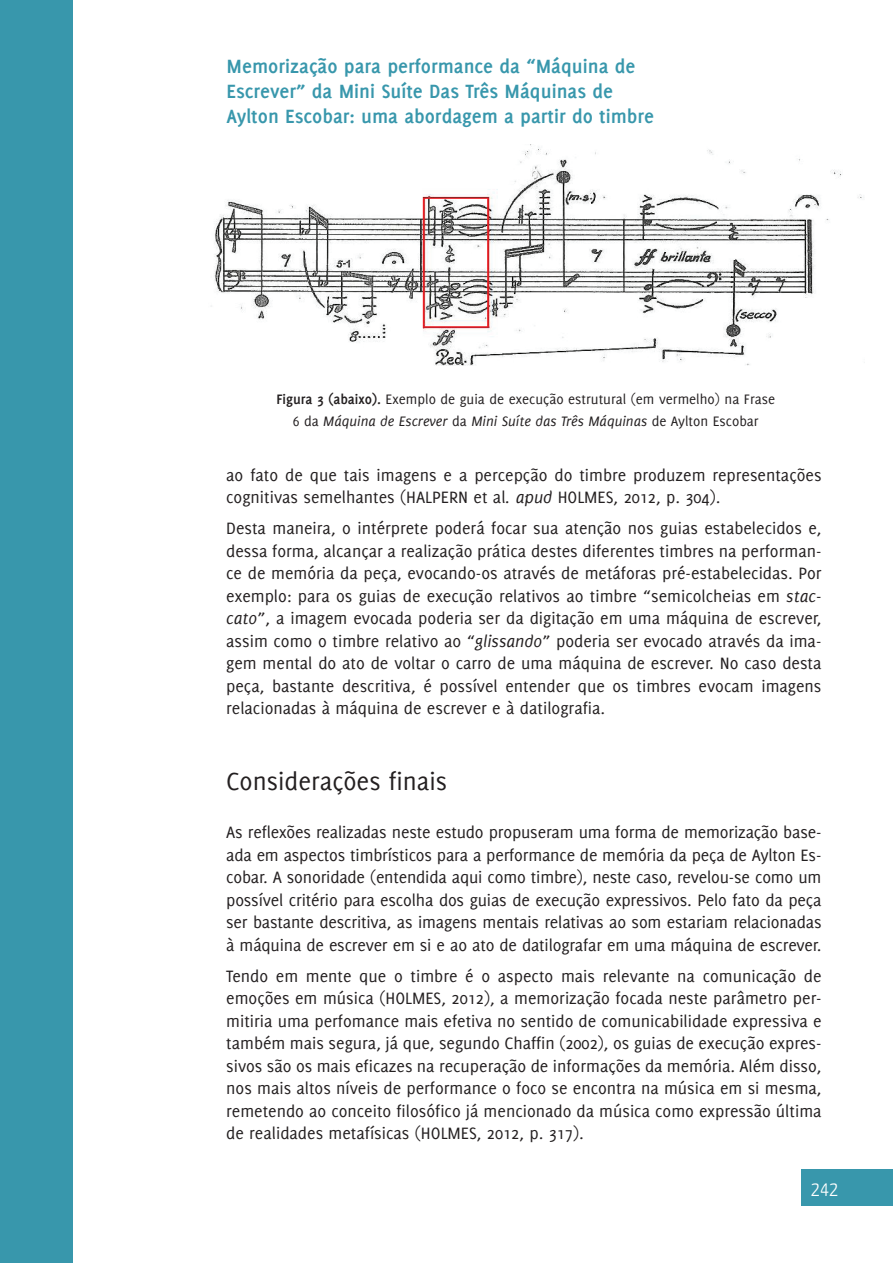
<style>
.page{position:relative;width:893px;height:1263px;background:#fff}
.page>*{position:absolute;margin:0;border:0;box-sizing:border-box;transform-origin:0 0}
.t1{font:27px "Delicious";color:#231f20}
.t2{font:700 21px/25.2px "Delicious";color:#3897ac}
.t3{font:300 21px "Yanone Kaffeesatz";color:#fff}
.t4{font:18px/22.5px "Delicious";color:#231f20;text-align:justify}
.t5{font:15px/22.5px "Delicious";color:#231f20;text-align:center}
.s1{font-weight:700}
.s2{font-style:italic}
</style>
<div class="page">
<div style="left:0;top:0;width:72px;height:1263px;background:#3897ac"></div>
<div style="left:802px;top:1170px;width:91px;height:36px;background:#3897ac"></div>
<img style="left:211px;top:144px;width:651px;height:222px">
<p class="t2" style="left:227px;top:53px;width:429px">Memorização para performance da “Máquina de<br>Escrever” da Mini Suíte Das Três Máquinas de<br>Aylton Escobar: uma abordagem a partir do timbre</p>
<p class="t5" style="left:276px;top:387px;width:500px"><span class="s1">Figura 3 (abaixo).</span> Exemplo de guia de execução estrutural (em vermelho) na Frase<br>6 da <span class="s2">Máquina de Escrever</span> da <span class="s2">Mini Suíte das Três Máquinas</span> de Aylton Escobar</p>
<p class="t4" style="left:226px;top:463px;width:597px">ao fato de que tais imagens e a percepção do timbre produzem representações cognitivas semelhantes (HALPERN et al<span class="s2">. apud</span> HOLMES, 2012, p. 304).</p>
<p class="t4" style="left:226px;top:517px;width:597px">Desta maneira, o intérprete poderá focar sua atenção nos guias estabelecidos e, dessa forma, alcançar a realização prática destes diferentes timbres na performan&shy;ce de memória da peça, evocando-os através de metáforas pré-estabelecidas. Por exemplo: para os guias de execução relativos ao timbre “semicolcheias em <span class="s2">stac&shy;cato</span>”, a imagem evocada poderia ser da digitação em uma máquina de escrever, assim como o timbre relativo ao “<span class="s2">glissando</span>” poderia ser evocado através da ima&shy;gem mental do ato de voltar o carro de uma máquina de escrever. No caso desta peça, bastante descritiva, é possível entender que os timbres evocam imagens relacionadas à máquina de escrever e à datilografia.</p>
<h1 class="t1" style="left:226px;top:766px;width:223px">Considerações finais</h1>
<p class="t4" style="left:226px;top:821px;width:597px">As reflexões realizadas neste estudo propuseram uma forma de memorização base&shy;ada em aspectos timbrísticos para a performance de memória da peça de Aylton Es&shy;cobar. A sonoridade (entendida aqui como timbre), neste caso, revelou-se como um possível critério para escolha dos guias de execução expressivos. Pelo fato da peça ser bastante descritiva, as imagens mentais relativas ao som estariam relacionadas à máquina de escrever em si e ao ato de datilografar em uma máquina de escrever.</p>
<p class="t4" style="left:226px;top:964px;width:597px">Tendo em mente que o timbre é o aspecto mais relevante na comunicação de emoções em música (HOLMES, 2012), a memorização focada neste parâmetro per&shy;mitiria uma perfomance mais efetiva no sentido de comunicabilidade expressiva e também mais segura, já que, segundo Chaffin (2002), os guias de execução expres&shy;sivos são os mais eficazes na recuperação de informações da memória. Além disso, nos mais altos níveis de performance o foco se encontra na música em si mesma, remetendo ao conceito filosófico já mencionado da música como expressão última de realidades metafísicas (HOLMES, 2012, p. 317).</p>
<p class="t3" style="left:811px;top:1176px;width:29px">242</p>
</div>
